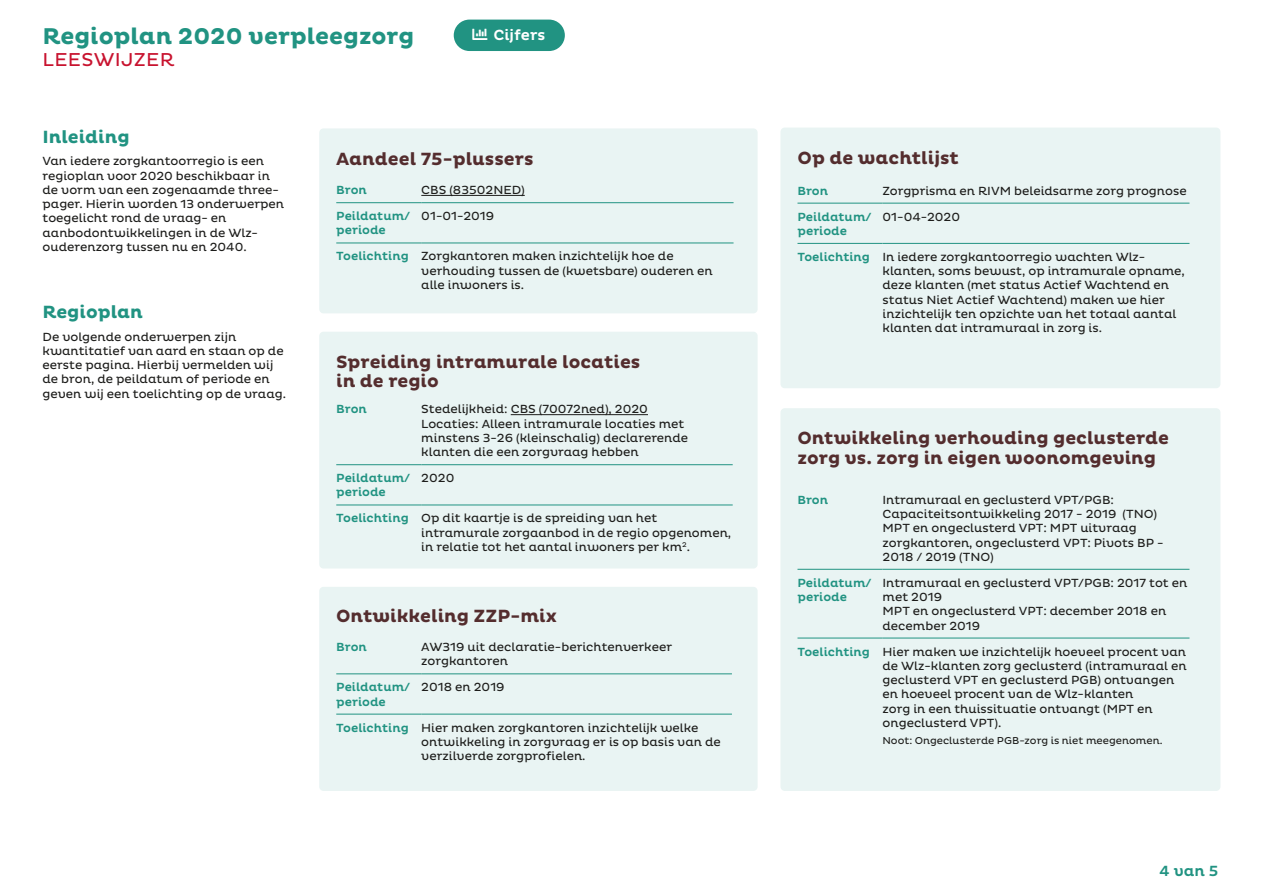
<style>
.page{position:relative;width:1263px;height:893px;background:#fff}
.page>*{position:absolute;margin:0;border:0;box-sizing:border-box;transform-origin:0 0}
.t1{font:700 23.25px "Pluto";color:#219382}
.t2{font:19.05px "Pluto";letter-spacing:.015em;color:#c8132f}
.Leeswijzer_kop_onder{font:700 18px/19.5px "Pluto";color:#542d2e}
.Leeswijzer_tussenkop{font:700 18px "Pluto";color:#219382}
.Opsomming_niveau_2{font:500 15px "Pluto";color:#fff}
.t3{font:500 15px "Pluto";color:#219382}
.Broodtekst_Leeswijze{font:12px/14.2px "Pluto";color:#1d1d1b}
.Broodtekst_Leeswijze-2{font:500 12px/14.2px "Pluto";color:#219382}
.Broodtekst_Leeswijze-3{font:10.2px "Pluto";color:#1d1d1b}
</style>
<div class="page">
<div style="left:454px;top:20px;width:111px;height:31px;background:#219382;border-radius:16px"></div>
<div style="left:319px;top:128px;width:439px;height:185px;background:#e9f4f3;border-radius:4px"></div>
<hr style="left:336px;top:202px;width:85px;height:1px;background:#219382">
<hr style="left:421px;top:202px;width:312px;height:1px;background:#219382">
<hr style="left:336px;top:243px;width:85px;height:1px;background:#219382">
<hr style="left:421px;top:243px;width:312px;height:1px;background:#219382">
<hr style="left:421px;top:195px;width:104px;height:1px;background:#1d1d1b">
<div style="left:319px;top:332px;width:439px;height:236px;background:#e9f4f3;border-radius:4px"></div>
<hr style="left:336px;top:464px;width:85px;height:1px;background:#219382">
<hr style="left:421px;top:464px;width:312px;height:1px;background:#219382">
<hr style="left:336px;top:505px;width:85px;height:1px;background:#219382">
<hr style="left:421px;top:505px;width:312px;height:1px;background:#219382">
<hr style="left:511px;top:414px;width:137px;height:1px;background:#1d1d1b">
<div style="left:319px;top:587px;width:439px;height:204px;background:#e9f4f3;border-radius:4px"></div>
<hr style="left:336px;top:673px;width:85px;height:1px;background:#219382">
<hr style="left:421px;top:673px;width:311px;height:1px;background:#219382">
<hr style="left:336px;top:714px;width:85px;height:1px;background:#219382">
<hr style="left:421px;top:714px;width:311px;height:1px;background:#219382">
<div style="left:780px;top:128px;width:440px;height:260px;background:#e9f4f3;border-radius:4px"></div>
<hr style="left:797px;top:203px;width:85px;height:1px;background:#219382">
<hr style="left:882px;top:203px;width:307px;height:1px;background:#219382">
<hr style="left:797px;top:243px;width:85px;height:1px;background:#219382">
<hr style="left:882px;top:243px;width:307px;height:1px;background:#219382">
<div style="left:780px;top:408px;width:440px;height:383px;background:#e9f4f3;border-radius:4px"></div>
<hr style="left:797px;top:569px;width:85px;height:1px;background:#219382">
<hr style="left:882px;top:569px;width:307px;height:1px;background:#219382">
<hr style="left:797px;top:638px;width:85px;height:1px;background:#219382">
<hr style="left:882px;top:638px;width:307px;height:1px;background:#219382">
<h1 class="t1" style="left:43px;top:23px;width:373px">Regioplan 2020 verpleegzorg</h1>
<h1 class="t2" style="left:43px;top:49px;width:133px">LEESWIJZER</h1>
<p class="Opsomming_niveau_2" style="left:493px;top:26px;width:53px">Cijfers</p>
<h2 class="Leeswijzer_tussenkop" style="left:43px;top:126px;width:89px">Inleiding</h2>
<p class="Broodtekst_Leeswijze" style="left:43px;top:154px;width:243px">Van iedere zorgkantoorregio is een regioplan voor 2020 beschikbaar in de vorm van een zogenaamde three&shy;pager. Hierin worden 13 onderwerpen toegelicht rond de vraag- en aanbodontwikkelingen in de Wlz&shy;ouderenzorg tussen nu en 2040.</p>
<h2 class="Leeswijzer_tussenkop" style="left:43px;top:301px;width:102px">Regioplan</h2>
<p class="Broodtekst_Leeswijze" style="left:43px;top:330px;width:245px">De volgende onderwerpen zijn kwantitatief van aard en staan op de eerste pagina. Hierbij vermelden wij de bron, de peildatum of periode en geven wij een toelichting op de vraag.</p>
<h3 class="Leeswijzer_kop_onder" style="left:336px;top:149px;width:199px">Aandeel 75-plussers</h3>
<p class="Broodtekst_Leeswijze-2" style="left:336px;top:183px;width:32px">Bron</p>
<p class="Broodtekst_Leeswijze" style="left:421px;top:183px;width:105px">CBS (83502NED)</p>
<p class="Broodtekst_Leeswijze-2" style="left:336px;top:209px;width:76px">Peildatum/ periode</p>
<p class="Broodtekst_Leeswijze" style="left:421px;top:209px;width:74px">01-01-2019</p>
<p class="Broodtekst_Leeswijze-2" style="left:336px;top:250px;width:74px">Toelichting</p>
<p class="Broodtekst_Leeswijze" style="left:421px;top:249px;width:293px">Zorgkantoren maken inzichtelijk hoe de verhouding tussen de (kwetsbare) ouderen en alle inwoners is.</p>
<h3 class="Leeswijzer_kop_onder" style="left:336px;top:353px;width:306px">Spreiding intramurale locaties in de regio</h3>
<p class="Broodtekst_Leeswijze-2" style="left:336px;top:403px;width:32px">Bron</p>
<p class="Broodtekst_Leeswijze" style="left:421px;top:402px;width:268px">Stedelijkheid: CBS (70072ned), 2020<br>Locaties: Alleen intramurale locaties met minstens 3-26 (kleinschalig) declarerende klanten die een zorgvraag hebben</p>
<p class="Broodtekst_Leeswijze-2" style="left:336px;top:471px;width:76px">Peildatum/ periode</p>
<p class="Broodtekst_Leeswijze" style="left:421px;top:471px;width:35px">2020</p>
<p class="Broodtekst_Leeswijze-2" style="left:336px;top:512px;width:74px">Toelichting</p>
<p class="Broodtekst_Leeswijze" style="left:421px;top:511px;width:311px">Op dit kaartje is de spreiding van het intramurale zorgaanbod in de regio opgenomen, in relatie tot het aantal inwoners per km<sup>2</sup>.</p>
<h3 class="Leeswijzer_kop_onder" style="left:336px;top:606px;width:222px">Ontwikkeling ZZP-mix</h3>
<p class="Broodtekst_Leeswijze-2" style="left:336px;top:640px;width:32px">Bron</p>
<p class="Broodtekst_Leeswijze" style="left:421px;top:640px;width:252px">AW319 uit declaratie-berichtenverkeer zorgkantoren</p>
<p class="Broodtekst_Leeswijze-2" style="left:336px;top:680px;width:76px">Peildatum/ periode</p>
<p class="Broodtekst_Leeswijze" style="left:421px;top:680px;width:85px">2018 en 2019</p>
<p class="Broodtekst_Leeswijze-2" style="left:336px;top:721px;width:74px">Toelichting</p>
<p class="Broodtekst_Leeswijze" style="left:421px;top:721px;width:301px">Hier maken zorgkantoren inzichtelijk welke ontwikkeling in zorgvraag er is op basis van de verzilverde zorgprofielen.</p>
<h3 class="Leeswijzer_kop_onder" style="left:797px;top:149px;width:163px">Op de wachtlijst</h3>
<p class="Broodtekst_Leeswijze-2" style="left:797px;top:184px;width:32px">Bron</p>
<p class="Broodtekst_Leeswijze" style="left:882px;top:184px;width:306px">Zorgprisma en RIVM beleidsarme zorg prognose</p>
<p class="Broodtekst_Leeswijze-2" style="left:797px;top:210px;width:76px">Peildatum/ periode</p>
<p class="Broodtekst_Leeswijze" style="left:882px;top:210px;width:79px">01-04-2020</p>
<p class="Broodtekst_Leeswijze-2" style="left:797px;top:250px;width:74px">Toelichting</p>
<p class="Broodtekst_Leeswijze" style="left:882px;top:250px;width:304px">In iedere zorgkantoorregio wachten Wlz&shy;klanten, soms bewust, op intramurale opname, deze klanten (met status Actief Wachtend en status Niet Actief Wachtend) maken we hier inzichtelijk ten opzichte van het totaal aantal klanten dat intramuraal in zorg is.</p>
<h3 class="Leeswijzer_kop_onder" style="left:797px;top:429px;width:373px">Ontwikkeling verhouding geclusterde zorg vs. zorg in eigen woonomgeving</h3>
<p class="Broodtekst_Leeswijze-2" style="left:797px;top:493px;width:32px">Bron</p>
<p class="Broodtekst_Leeswijze" style="left:882px;top:493px;width:283px">Intramuraal en geclusterd VPT/PGB:<br>Capaciteitsontwikkeling 2017 - 2019 (TNO)<br>MPT en ongeclusterd VPT: MPT uitvraag zorgkantoren, ongeclusterd VPT: Pivots BP - 2018 / 2019 (TNO)</p>
<p class="Broodtekst_Leeswijze-2" style="left:797px;top:576px;width:76px">Peildatum/ periode</p>
<p class="Broodtekst_Leeswijze" style="left:882px;top:576px;width:306px">Intramuraal en geclusterd VPT/PGB: 2017 tot en met 2019<br>MPT en ongeclusterd VPT: december 2018 en december 2019</p>
<p class="Broodtekst_Leeswijze-2" style="left:797px;top:645px;width:74px">Toelichting</p>
<p class="Broodtekst_Leeswijze" style="left:882px;top:645px;width:306px">Hier maken we inzichtelijk hoeveel procent van de Wlz-klanten zorg geclusterd (intramuraal en geclusterd VPT en geclusterd PGB) ontvangen en hoeveel procent van de Wlz-klanten<br>zorg in een thuissituatie ontvangt (MPT en ongeclusterd VPT).</p>
<p class="Broodtekst_Leeswijze-3" style="left:882px;top:735px;width:281px">Noot: Ongeclusterde PGB-zorg is niet meegenomen.</p>
<p class="t3" style="left:1159px;top:862px;width:61px">4 van 5</p>
</div>
